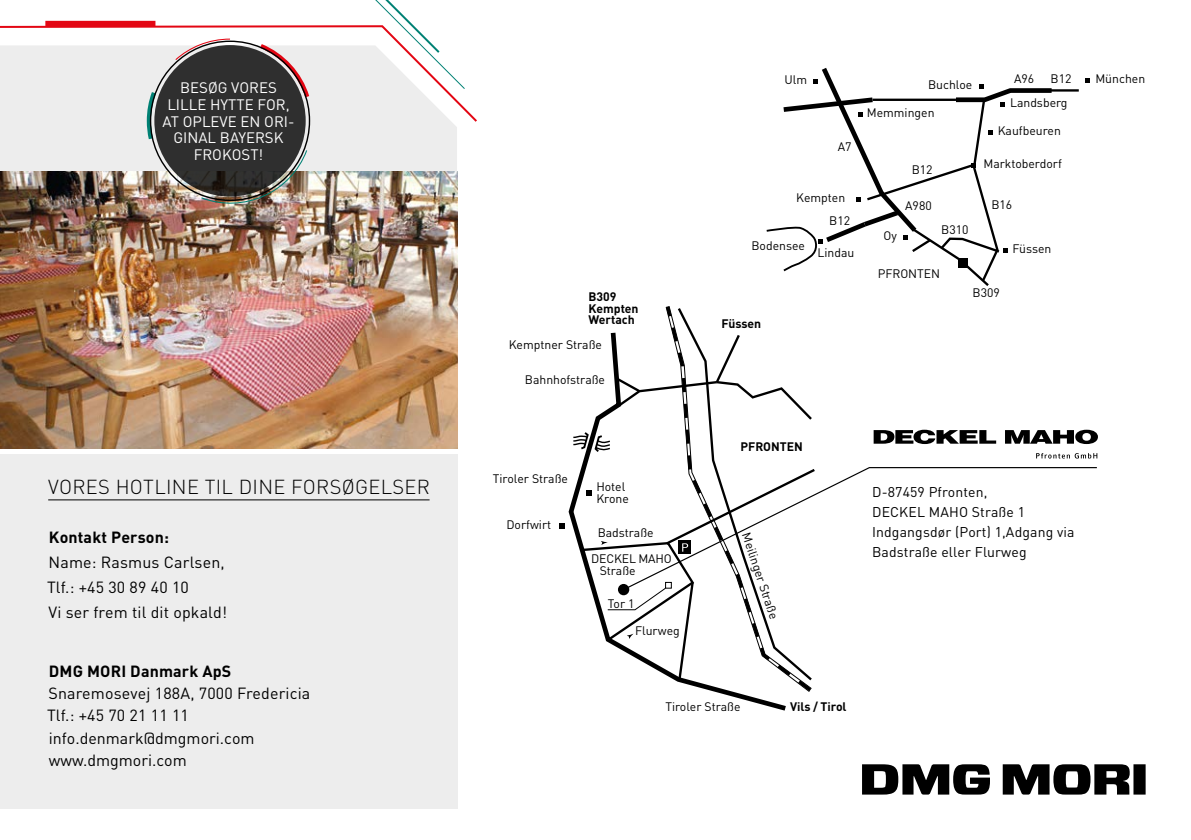
<style>
.page{position:relative;width:1191px;height:840px;background:#fff}
.page>*{position:absolute;margin:0;border:0;box-sizing:border-box;transform-origin:0 0}
.t1{font:300 20px "FFDIN Pro";letter-spacing:.015em;color:#000}
.t2{font:16px/22px "FFDIN Pro";letter-spacing:.01em;color:#000}
.t3{font:700 16px "FFDIN Pro";letter-spacing:.01em;color:#000}
.t4{font:15px/16.8px "FFDIN Pro";color:#fff;text-align:center}
.t5{font:14px/20px "FFDIN Pro";letter-spacing:.01em;color:#000}
.t6{font:12.2px/11.8px "DIN Pro";color:#000}
.t7{font:700 12.2px/11.8px "DIN Pro";color:#000}
</style>
<div class="page">
<div style="left:0;top:454px;width:457px;height:354px;background:#ededed"></div>
<div style="left:0;top:124px;width:457px;height:47px;background:#ededed"></div>
<svg style="left:375px;top:0;width:37px;height:24px"></svg>
<svg style="left:0;top:24px;width:477px;height:100px"></svg>
<div style="left:45px;top:21px;width:110px;height:6px;background:#e30613"></div>
<svg style="left:1002px;top:764px;width:143px;height:30px"></svg>
<svg style="left:862px;top:764px;width:128px;height:30px"></svg>
<svg style="left:568px;top:332px;width:218px;height:379px"></svg>
<svg style="left:665px;top:306px;width:145px;height:385px"></svg>
<svg style="left:675px;top:306px;width:137px;height:376px"></svg>
<svg style="left:614px;top:332px;width:198px;height:90px"></svg>
<svg style="left:873px;top:429px;width:123px;height:15px"></svg>
<svg style="left:1005px;top:429px;width:93px;height:15px"></svg>
<svg style="left:1036px;top:453px;width:61px;height:5px"></svg>
<svg style="left:559px;top:523px;width:5px;height:5px"></svg>
<svg style="left:580px;top:466px;width:232px;height:215px"></svg>
<svg style="left:622px;top:466px;width:475px;height:125px"></svg>
<hr style="left:1038px;top:89px;width:40px;height:3px;background:#000">
<svg style="left:766px;top:68px;width:290px;height:218px"></svg>
<svg style="left:1085px;top:78px;width:5px;height:5px"></svg>
<hr style="left:48px;top:499px;width:381px;height:1px;background:#000">
<img style="left:0;top:171px;width:457px;height:277px">
<svg style="left:145px;top:87px;width:14px;height:57px"></svg>
<svg style="left:255px;top:40px;width:57px;height:62px"></svg>
<div style="left:154px;top:45px;width:152px;height:151px;background:#2f2f2f;border-radius:50%"></div>
<svg style="left:174px;top:38px;width:57px;height:23px"></svg>
<img style="left:200px;top:149px;width:108px;height:65px">
<p class="t4" style="left:163px;top:78px;width:133px">BESØG VORES<br>LILLE HYTTE FOR,<br>AT OPLEVE EN ORI-<br>GINAL BAYERSK<br>FROKOST!</p>
<p class="t6" style="left:784px;top:73px;width:24px">Ulm</p>
<p class="t6" style="left:837px;top:140px;width:15px">A7</p>
<p class="t6" style="left:796px;top:191px;width:50px">Kempten</p>
<p class="t6" style="left:829px;top:214px;width:22px">B12</p>
<p class="t6" style="left:751px;top:238px;width:55px">Bodensee</p>
<p class="t6" style="left:817px;top:246px;width:38px">Lindau</p>
<p class="t6" style="left:928px;top:78px;width:46px">Buchloe</p>
<p class="t6" style="left:866px;top:106px;width:69px">Memmingen</p>
<p class="t6" style="left:911px;top:162px;width:22px">B12</p>
<p class="t6" style="left:905px;top:199px;width:28px">A980</p>
<p class="t6" style="left:941px;top:222px;width:29px">B310</p>
<p class="t6" style="left:883px;top:228px;width:15px">Oy</p>
<p class="t6" style="left:877px;top:266px;width:64px">PFRONTEN</p>
<p class="t6" style="left:1014px;top:72px;width:22px">A96</p>
<p class="t6" style="left:1050px;top:72px;width:22px">B12</p>
<p class="t6" style="left:1095px;top:72px;width:51px">München</p>
<p class="t6" style="left:1010px;top:95px;width:59px">Landsberg</p>
<p class="t6" style="left:997px;top:124px;width:65px">Kaufbeuren</p>
<p class="t6" style="left:983px;top:157px;width:80px">Marktoberdorf</p>
<p class="t6" style="left:991px;top:197px;width:22px">B16</p>
<p class="t6" style="left:1012px;top:242px;width:41px">Füssen</p>
<p class="t7" style="left:588px;top:289px;width:52px">B309<br>Kempten<br>Wertach</p>
<p class="t7" style="left:721px;top:317px;width:41px">Füssen</p>
<p class="t6" style="left:972px;top:285px;width:29px">B309</p>
<p class="t6" style="left:509px;top:337px;width:95px">Kemptner Straße</p>
<p class="t6" style="left:525px;top:372px;width:82px">Bahnhofstraße</p>
<p class="t7" style="left:740px;top:440px;width:64px">PFRONTEN</p>
<p class="t6" style="left:273px;top:473px;width:29px">B310</p>
<h1 class="t1" style="left:48px;top:471px;width:383px">VORES HOTLINE TIL DINE FORSØGELSER</h1>
<p class="t6" style="left:215px;top:479px;width:15px">Oy</p>
<p class="t6" style="left:83px;top:489px;width:55px">Bodensee</p>
<h2 class="t3" style="left:49px;top:524px;width:122px">Kontakt Person:</h2>
<h2 class="t2" style="left:47px;top:548px;width:181px;line-height:24.8px">Name: Rasmus Carlsen,<br>Tlf.: +45 30 89 40 10<br>Vi ser frem til dit opkald!</h2>
<p class="t6" style="left:493px;top:472px;width:77px">Tiroler Straße</p>
<p class="t6" style="left:506px;top:517px;width:46px">Dorfwirt</p>
<p class="t6" style="left:596px;top:479px;width:34px">Hotel<br>Krone</p>
<p class="t6" style="left:597px;top:525px;width:57px">Badstraße</p>
<p class="t6" style="left:599px;top:551px;width:74px;text-indent:-9px">DECKEL MAHO<br>Straße</p>
<p class="t6" style="left:607px;top:596px;width:28px">Tor 1</p>
<p class="t6" style="left:752px;top:530px;width:92px;rotate:72deg">M eilinger Straße</p>
<p class="t5" style="left:872px;top:480px;width:204px">D-87459 Pfronten,<br>DECKEL MAHO Straße 1<br>Indgangsdør (Port) 1,Adgang via<br>Badstraße eller Flurweg</p>
<p class="t6" style="left:635px;top:623px;width:46px">Flurweg</p>
<h2 class="t3" style="left:49px;top:658px;width:184px">DMG MORI Danmark ApS</h2>
<h2 class="t2" style="left:47px;top:680px;width:265px">Snaremosevej 188A, 7000 Fredericia<br>Tlf.: +45 70 21 11 11 info.denmark@dmgmori.com www.dmgmori.com</h2>
<p class="t6" style="left:665px;top:699px;width:77px">Tiroler Straße</p>
<p class="t7" style="left:790px;top:699px;width:58px">Vils / Tirol</p>
</div>
